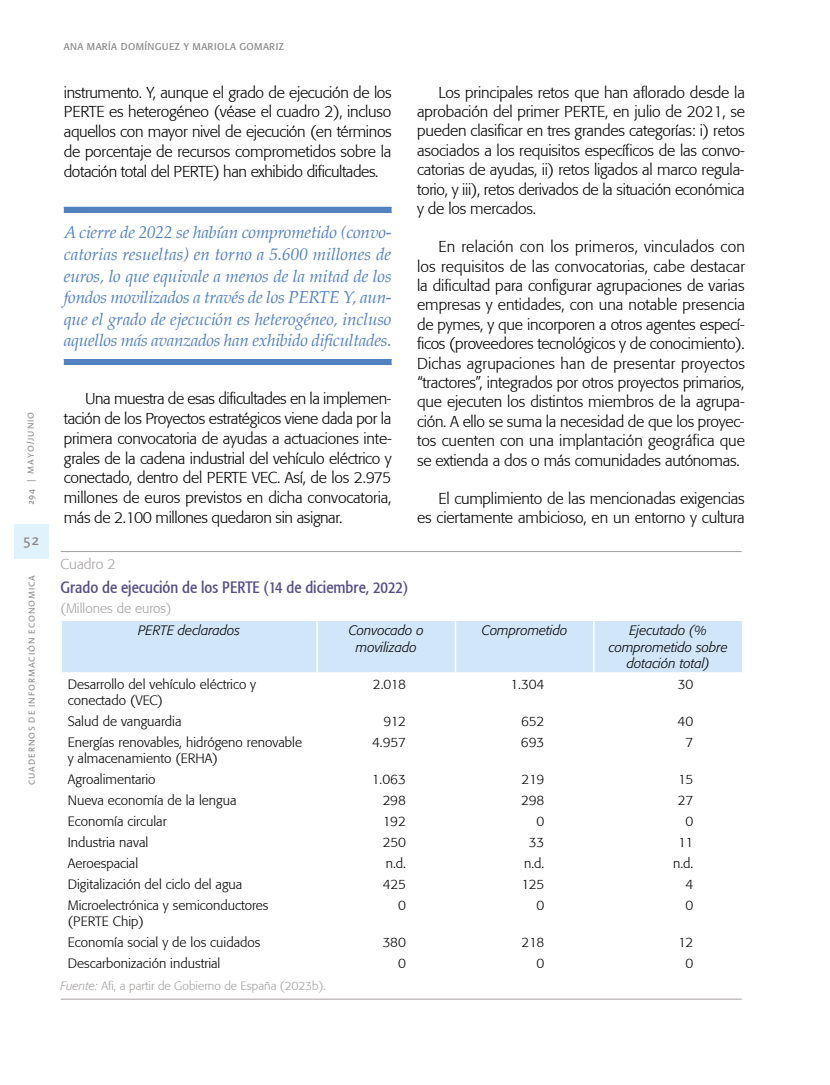
<style>
.page{position:relative;width:830px;height:1085px;background:#fff}
.page>*{position:absolute;margin:0;border:0;box-sizing:border-box;transform-origin:0 0}
.t1{font:italic 17.25px/21.6px "Palatino";letter-spacing:-.02em;color:#5181bf;text-align:justify}
.t2{font:condensed 16.5px "Formata";color:#564b87}
.t3{font:300 15.75px/19.4px "Formata";letter-spacing:-.015em;color:#000;text-align:justify}
.t4{font:15px "Linotype Aroma";color:#878483}
.t5{font:300 14.25px "Formata";color:#a4a09f}
.t6{font:300 13.5px/16.2px "Formata";color:#000}
.t7{font:italic 300 13.5px/16.2px "Formata";color:#000;text-align:center}
.t8{font:300 13.5px "Formata";color:#a4a09f}
.t9{font:300 12px "Formata";color:#a4a09f}
.t10{font:9.75px "Formata";letter-spacing:.04em;color:#878787}
.t11{font:9px "Linotype Aroma";letter-spacing:.1em;color:#878787}
.s1{font-style:italic}
</style>
<div class="page">
<div style="left:14px;top:524px;width:34px;height:34px;background:#e0f2fb"></div>
<div style="left:64px;top:207px;width:327px;height:6px;background:#5181bf"></div>
<div style="left:64px;top:359px;width:327px;height:6px;background:#5181bf"></div>
<hr style="left:61px;top:551px;width:680px;height:1px;background:#a4a09f">
<hr style="left:61px;top:998px;width:680px;height:1px;background:#a4a09f">
<div style="left:62px;top:621px;width:679px;height:51px;background:#d1e6f8"></div>
<hr style="left:316px;top:621px;width:2px;height:51px;background:#fff">
<hr style="left:454px;top:621px;width:2px;height:51px;background:#fff">
<hr style="left:592px;top:621px;width:2px;height:51px;background:#fff">
<p class="t11" style="left:25px;top:505px;width:95px;rotate:-90deg">294 | MAYO/JUNIO</p>
<p class="t4" style="left:23px;top:530px;width:18px">52</p>
<p class="t11" style="left:26px;top:785px;width:212px;rotate:-90deg">CUADERNOS DE INFORMACIÓN ECONOMICA</p>
<p class="t10" style="left:64px;top:40px;width:221px">ANA MARÍA DOMÍNGUEZ Y MARIOLA GOMARIZ</p>
<p class="t3" style="left:64px;top:82px;width:329px;line-height:19.8px">instrumento. Y, aunque el grado de ejecución de los PERTE es heterogéneo (véase el cuadro 2), incluso aquellos con mayor nivel de ejecución (en términos de porcentaje de recursos comprometidos sobre la dotación total del PERTE) han exhibido dificultades.</p>
<p class="t1" style="left:64px;top:221px;width:329px">A cierre de 2022 se habían comprometido (convo&shy;catorias resueltas) en torno a 5.600 millones de euros, lo que equivale a menos de la mitad de los fondos movilizados a través de los PERTE Y, aun&shy;que el grado de ejecución es heterogéneo, incluso aquellos más avanzados han exhibido dificultades.</p>
<p class="t3" style="left:64px;top:389px;width:329px;line-height:19.8px;text-indent:21px">Una muestra de esas dificultades en la implemen&shy;tación de los Proyectos estratégicos viene dada por la primera convocatoria de ayudas a actuaciones inte&shy;grales de la cadena industrial del vehículo eléctrico y conectado, dentro del PERTE VEC. Así, de los 2.975 millones de euros previstos en dicha convocatoria, más de 2.100 millones quedaron sin asignar.</p>
<p class="t3" style="left:417px;top:83px;width:329px;text-indent:21px">Los principales retos que han aflorado desde la aprobación del primer PERTE, en julio de 2021, se pueden clasificar en tres grandes categorías: i) retos asociados a los requisitos específicos de las convo&shy;catorias de ayudas, ii) retos ligados al marco regula&shy;torio, y iii), retos derivados de la situación económica y de los mercados.</p>
<p class="t3" style="left:417px;top:237px;width:329px;text-indent:21px">En relación con los primeros, vinculados con los requisitos de las convocatorias, cabe destacar la dificultad para configurar agrupaciones de varias empresas y entidades, con una notable presencia de pymes, y que incorporen a otros agentes especí&shy;ficos (proveedores tecnológicos y de conocimiento).<br>Dichas agrupaciones han de presentar proyectos “tractores”, integrados por otros proyectos primarios, que ejecuten los distintos miembros de la agrupa&shy;ción. A ello se suma la necesidad de que los proyec&shy;tos cuenten con una implantación geográfica que se extienda a dos o más comunidades autónomas.</p>
<p class="t3" style="left:417px;top:488px;width:329px;text-align:right">El cumplimiento de las mencionadas exigencias<br>es ciertamente ambicioso, en un entorno y cultura</p>
<p class="t5" style="left:61px;top:555px;width:57px">Cuadro 2</p>
<p class="t2" style="left:61px;top:577px;width:349px">Grado de ejecución de los PERTE (14 de diciembre, 2022)</p>
<p class="t8" style="left:61px;top:600px;width:112px">(Millones de euros)</p>
<p class="t7" style="left:138px;top:622px;width:103px">PERTE declarados</p>
<p class="t7" style="left:348px;top:622px;width:77px">Convocado o movilizado</p>
<p class="t7" style="left:481px;top:622px;width:87px">Comprometido</p>
<p class="t7" style="left:608px;top:622px;width:120px">Ejecutado (% comprometido sobre dotación total)</p>
<p class="t6" style="left:68px;top:676px;width:190px">Desarrollo del vehículo eléctrico y conectado (VEC)</p>
<p class="t6" style="left:372px;top:676px;width:35px">2.018</p>
<p class="t6" style="left:510px;top:676px;width:36px">1.304</p>
<p class="t6" style="left:677px;top:676px;width:17px">30</p>
<p class="t6" style="left:68px;top:713px;width:115px">Salud de vanguardia</p>
<p class="t6" style="left:383px;top:713px;width:24px">912</p>
<p class="t6" style="left:521px;top:713px;width:25px">652</p>
<p class="t6" style="left:677px;top:713px;width:17px">40</p>
<p class="t6" style="left:68px;top:734px;width:236px">Energías renovables, hidrógeno renovable y almacenamiento (ERHA)</p>
<p class="t6" style="left:372px;top:734px;width:36px">4.957</p>
<p class="t6" style="left:520px;top:734px;width:25px">693</p>
<p class="t6" style="left:685px;top:734px;width:9px">7</p>
<p class="t6" style="left:68px;top:771px;width:89px">Agroalimentario</p>
<p class="t6" style="left:371px;top:771px;width:36px">1.063</p>
<p class="t6" style="left:521px;top:771px;width:24px">219</p>
<p class="t6" style="left:677px;top:771px;width:17px">15</p>
<p class="t6" style="left:68px;top:792px;width:170px">Nueva economía de la lengua</p>
<p class="t6" style="left:382px;top:792px;width:25px">298</p>
<p class="t6" style="left:521px;top:792px;width:25px">298</p>
<p class="t6" style="left:677px;top:792px;width:17px">27</p>
<p class="t6" style="left:68px;top:813px;width:100px">Economía circular</p>
<p class="t6" style="left:383px;top:813px;width:25px">192</p>
<p class="t6" style="left:536px;top:813px;width:9px">0</p>
<p class="t6" style="left:685px;top:813px;width:9px">0</p>
<p class="t6" style="left:68px;top:834px;width:82px">Industria naval</p>
<p class="t6" style="left:383px;top:834px;width:25px">250</p>
<p class="t6" style="left:528px;top:834px;width:17px">33</p>
<p class="t6" style="left:677px;top:834px;width:17px">11</p>
<p class="t6" style="left:68px;top:855px;width:72px">Aeroespacial</p>
<p class="t6" style="left:385px;top:855px;width:22px">n.d.</p>
<p class="t6" style="left:524px;top:855px;width:22px">n.d.</p>
<p class="t6" style="left:672px;top:855px;width:22px">n.d.</p>
<p class="t6" style="left:68px;top:875px;width:176px">Digitalización del ciclo del agua</p>
<p class="t6" style="left:382px;top:875px;width:25px">425</p>
<p class="t6" style="left:521px;top:875px;width:24px">125</p>
<p class="t6" style="left:685px;top:875px;width:9px">4</p>
<p class="t6" style="left:68px;top:896px;width:202px">Microelectrónica y semiconductores (PERTE Chip)</p>
<p class="t6" style="left:398px;top:896px;width:9px">0</p>
<p class="t6" style="left:536px;top:896px;width:9px">0</p>
<p class="t6" style="left:685px;top:896px;width:9px">0</p>
<p class="t6" style="left:68px;top:934px;width:194px">Economía social y de los cuidados</p>
<p class="t6" style="left:382px;top:934px;width:25px">380</p>
<p class="t6" style="left:521px;top:934px;width:24px">218</p>
<p class="t6" style="left:677px;top:934px;width:17px">12</p>
<p class="t6" style="left:68px;top:955px;width:154px">Descarbonización industrial</p>
<p class="t6" style="left:398px;top:955px;width:9px">0</p>
<p class="t6" style="left:536px;top:955px;width:9px">0</p>
<p class="t6" style="left:685px;top:955px;width:9px">0</p>
<p class="t9" style="left:61px;top:978px;width:267px"><span class="s1">Fuente:</span> Afi, a partir de Gobierno de España (2023b).</p>
</div>
